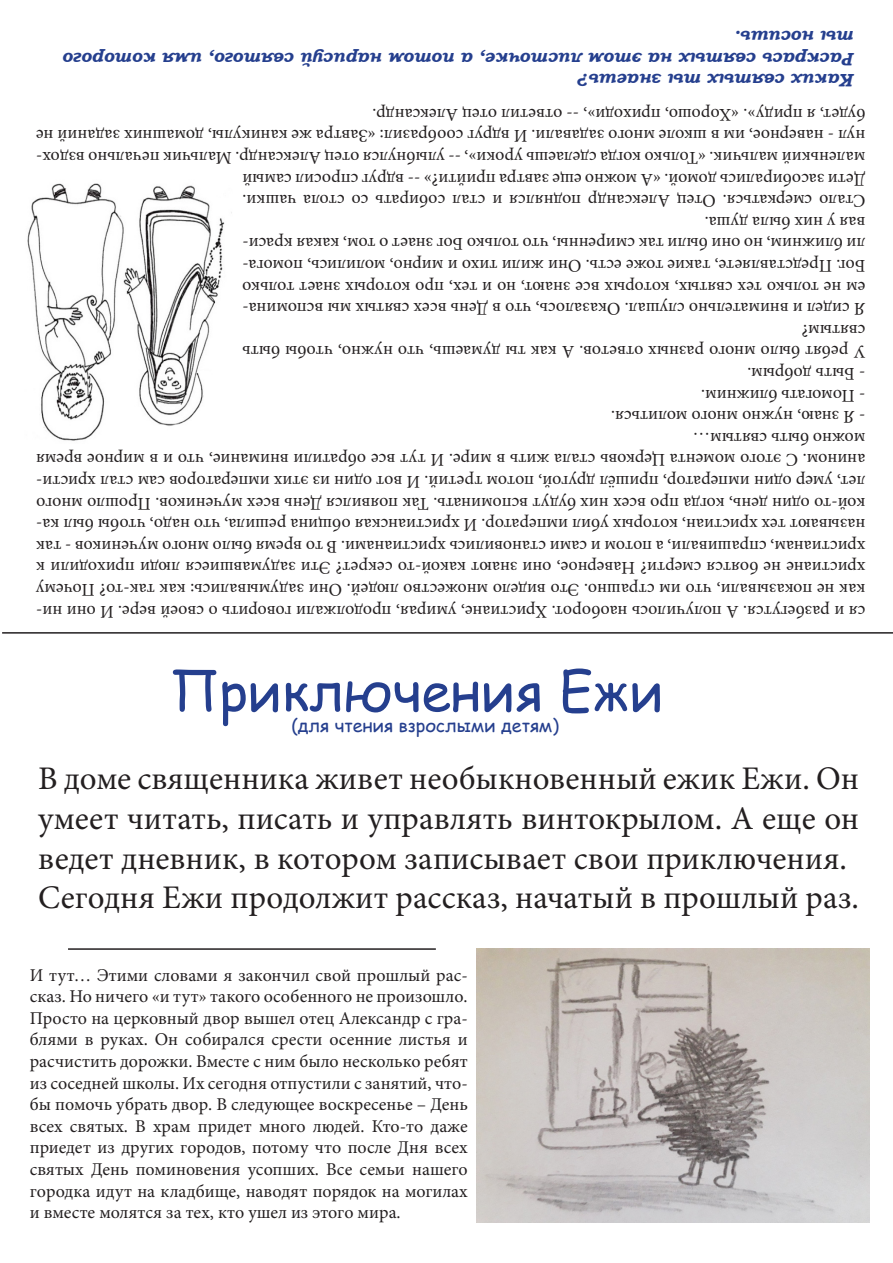
<style>
.page{position:relative;width:893px;height:1263px;background:#fff}
.page>*{position:absolute;margin:0;border:0;box-sizing:border-box;transform-origin:0 0}
.t1{font:54px "Comic Sans MS";color:#253f8e}
.t2{font:33px/39.6px "Minion Pro";color:#231f20;text-align:justify}
.t3{font:18px/21.6px "Minion Pro";color:#231f20;text-align:justify}
.t4{font:italic 700 18px/21.6px "Bookman Old Style";color:#253f8e}
.t5{font:18px "Comic Sans MS";color:#253f8e}
</style>
<div class="page">
<hr style="left:2px;top:632px;width:891px;height:2px;background:#231f20">
<img style="left:476px;top:948px;width:394px;height:274px">
<hr style="left:68px;top:948px;width:368px;height:2px;background:#231f20">
<img style="left:27px;top:183px;width:205px;height:258px">
<p class="t4" style="left:855px;top:70px;width:792px;rotate:-180deg">Раскрась святых на этом листочке, а потом нарисуй святого, имя которого ты носишь.</p>
<p class="t4" style="left:855px;top:91px;width:278px;rotate:-180deg">Каких святых ты знаешь?</p>
<p class="t3" style="left:865px;top:212px;width:831px;text-align:left;rotate:-180deg">Стало смеркаться. Отец Александр поднялся и стал собирать со стола чашки.<br>Дети засобирались домой. «А можно еще завтра прийти?» -- вдруг спросил самый<br>маленький мальчик. «Только когда сделаешь уроки», -- улыбнулся отец Александр. Мальчик печально вздох&shy;нул - наверное, им в школе много задавали. И вдруг сообразил: «Завтра же каникулы, домашних заданий не будет, я приду». «Хорошо, приходи», -- ответил отец Александр.</p>
<p class="t3" style="left:865px;top:320px;width:624px;rotate:-180deg">Я сидел и внимательно слушал. Оказалось, что в День всех святых мы вспомина&shy;ем не только тех святых, которых все знают, но и тех, про которых знает только Бог. Представляете, такие тоже есть. Они жили тихо и мирно, молились, помога&shy;ли ближним, но они были так смиренны, что только Бог знает о том, какая краси&shy;вая у них была душа.</p>
<p class="t3" style="left:865px;top:363px;width:624px;rotate:-180deg">У ребят было много разных ответов. А как ты думаешь, что нужно, чтобы быть святым?</p>
<p class="t3" style="left:865px;top:384px;width:120px;rotate:-180deg">- Быть добрым.</p>
<p class="t3" style="left:865px;top:406px;width:166px;rotate:-180deg">- Помогать ближним.</p>
<p class="t3" style="left:865px;top:428px;width:256px;rotate:-180deg">- Я знаю, нужно много молиться.</p>
<p class="t3" style="left:865px;top:622px;width:831px;rotate:-180deg">ся и разбегутся. А получилось наоборот. Христиане, умирая, продолжали говорить о своей вере. И они ни&shy;как не показывали, что им страшно. Это видело множество людей. Они задумывались: как так-то? Почему христиане не боятся смерти? Наверное, они знают какой-то секрет? Эти задумавшиеся люди приходили к христианам, спрашивали, а потом и сами становились христианами. В то время было много мучеников - так называют тех христиан, которых убил император. И христианская община решила, что надо, чтобы был ка&shy;кой-то один день, когда про всех них будут вспоминать. Так появился День всех мучеников. Прошло много лет, умер один император, пришёл другой, потом третий. И вот один из этих императоров сам стал христи&shy;анином. С этого момента Церковь стала жить в мире. И тут все обратили внимание, что и в мирное время можно быть святым…</p>
<p class="t1" style="left:170px;top:651px;width:496px">Приключения Ежи</p>
<p class="t5" style="left:291px;top:713px;width:269px">(для чтения взрослыми детям)</p>
<p class="t2" style="left:38px;top:759px;width:822px">В доме священника живет необыкновенный ежик Ежи. Он умеет читать, писать и управлять винтокрылом. А еще он ведет дневник, в котором записывает свои приключения.</p>
<p class="t2" style="left:38px;top:878px;width:822px">Сегодня Ежи продолжит рассказ, начатый в прошлый раз.</p>
<p class="t3" style="left:30px;top:964px;width:440px">И тут… Этими словами я закончил свой прошлый рас&shy;сказ. Но ничего «и тут» такого особенного не произошло.<br>Просто на церковный двор вышел отец Александр с гра&shy;блями в руках. Он собирался срести осенние листья и расчистить дорожки. Вместе с ним было несколько ребят из соседней школы. Их сегодня отпустили с занятий, что&shy;бы помочь убрать двор. В следующее воскресенье – День всех святых. В храм придет много людей. Кто-то даже приедет из других городов, потому что после Дня всех святых День поминовения усопших. Все семьи нашего городка идут на кладбище, наводят порядок на могилах и вместе молятся за тех, кто ушел из этого мира.</p>
</div>
